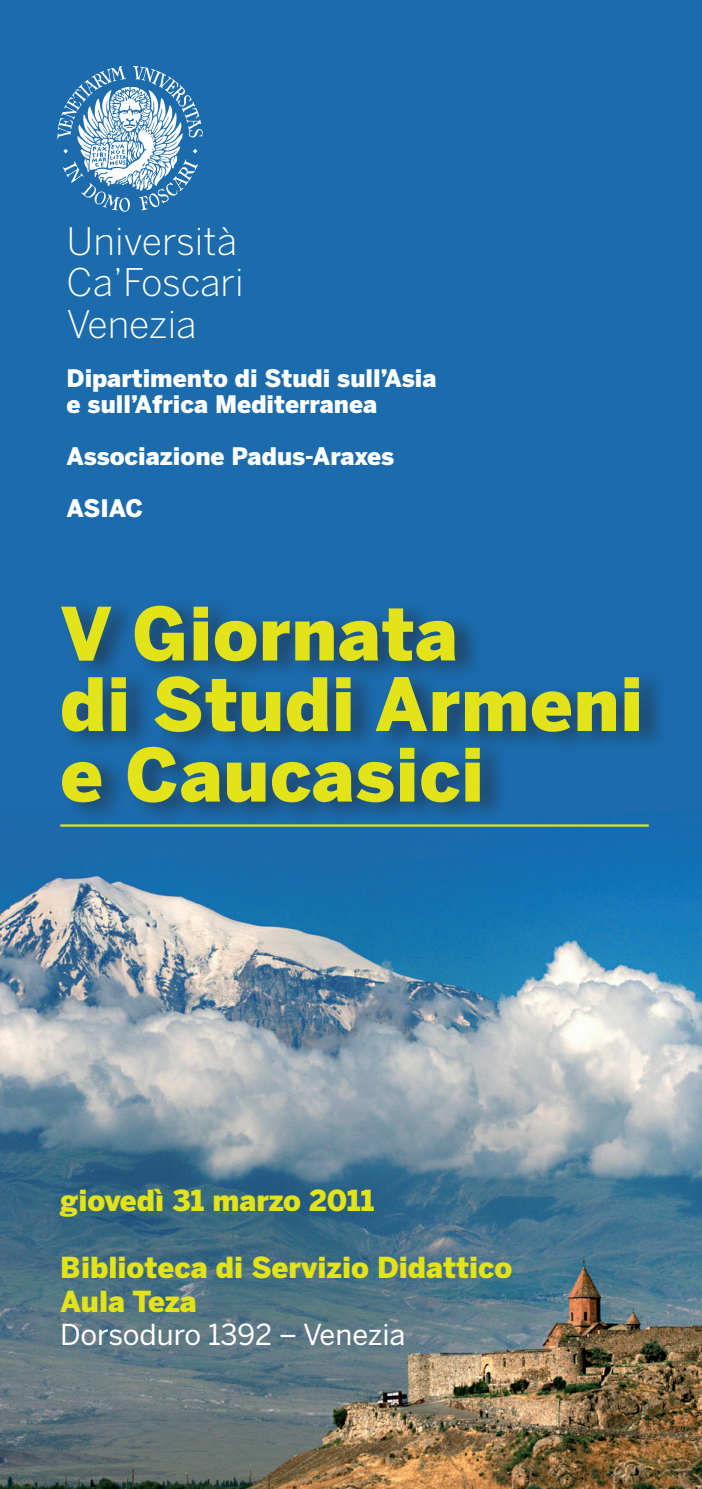
<style>
.page{position:relative;width:702px;height:1489px;background:#fff}
.page>*{position:absolute;margin:0;border:0;box-sizing:border-box;transform-origin:0 0}
.t1{font:900 72.5px/70.5px "Benton Sans";letter-spacing:.01em;color:#e2e318}
.t2{font:300 37.75px/41.5px "Benton Sans";color:#fff}
.t3{font:900 28.75px/33.5px "Benton Sans";color:#e2e318}
.t4{font:28.75px "Benton Sans";color:#fff}
.t5{font:900 24px/26px "Benton Sans";color:#fff}
</style>
<div class="page">
<img style="left:0;top:0;width:702px;height:1488px">
<img style="left:53px;top:57px;width:159px;height:164px">
<div style="left:58px;top:596px;width:607px;height:226px;background:#231f20;opacity:.5"></div>
<hr style="left:60px;top:824px;width:588px;height:2px;background:#e2e318">
<h2 class="t2" style="left:67px;top:220px;width:179px">Università<br>Ca’Foscari<br>Venezia</h2>
<p class="t5" style="left:67px;top:365px;width:371px">Dipartimento di Studi sull’Asia e sull’Africa Mediterranea</p>
<p class="t5" style="left:67px;top:430px;width:329px;line-height:52px">Associazione Padus-Araxes<br>ASIAC</p>
<h1 class="t1" style="left:60px;top:597px;width:584px">V Giornata<br>di Studi Armeni e Caucasici</h1>
<p class="t3" style="left:60px;top:1183px;width:315px">giovedì 31 marzo 2011</p>
<p class="t3" style="left:60px;top:1250px;width:453px">Biblioteca di Servizio Didattico<br>Aula Teza</p>
<p class="t4" style="left:60px;top:1317px;width:346px">Dorsoduro 1392 – Venezia</p>
</div>
